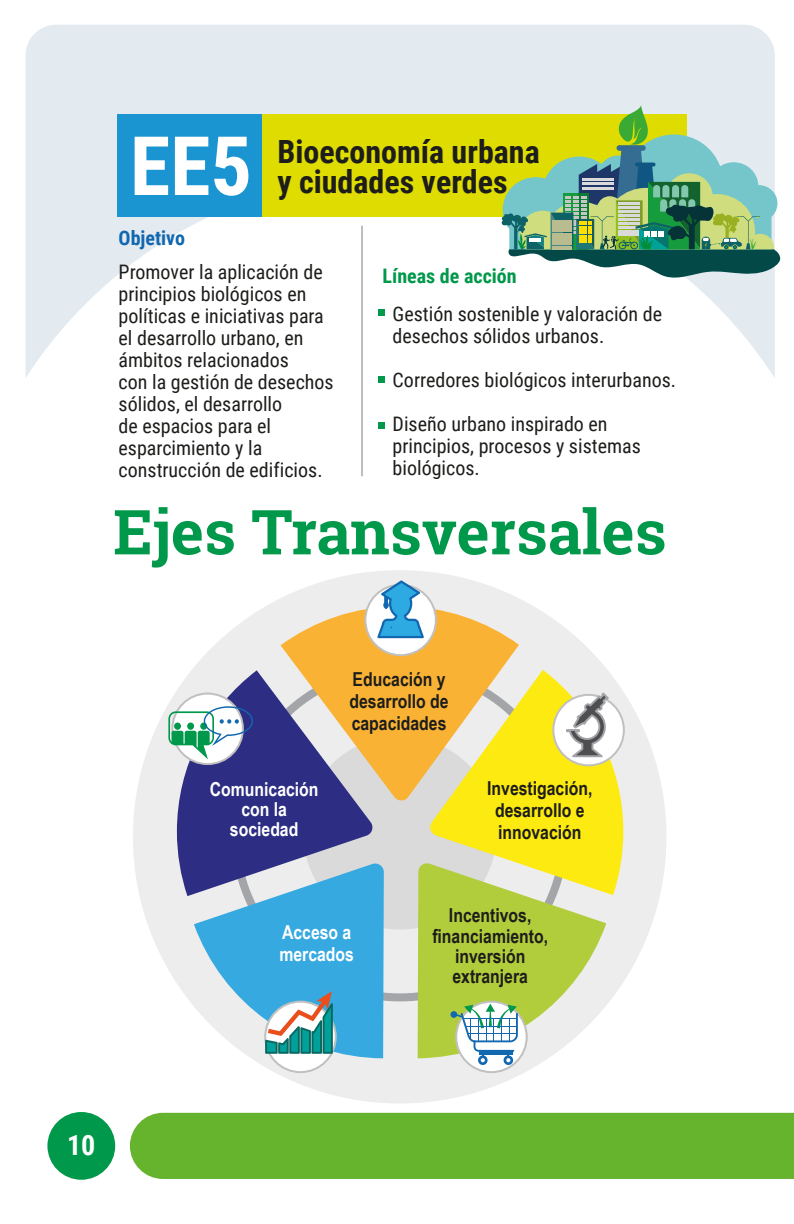
<style>
.page{position:relative;width:794px;height:1224px;background:#fff}
.page>*{position:absolute;margin:0;border:0;box-sizing:border-box;transform-origin:0 0}
.t1{font:700 82px "Roboto Condensed";color:#fff}
.t2{font:700 62px "Roboto Slab";color:#00984a}
.t3{font:700 32px/30px "Roboto Condensed";color:#1d1d1b}
.t4{font:700 28px "Roboto Condensed";color:#fff}
.t5{font:20px/22px "Roboto Condensed";color:#1d1d1b}
.t6{font:700 20px "Roboto Condensed";color:#00984a}
.t7{font:700 20px "Roboto Condensed";color:#1167b0}
.t8{font:700 19.2px/22px "Arial Narrow";color:#1d1d1b;text-align:center}
.t9{font:700 19.2px/20.4px "Arial Narrow";color:#fff;text-align:center}
</style>
<div class="page">
<div style="left:133px;top:570px;width:533px;height:534px;background:#ededed;border-radius:50%"></div>
<div style="left:303px;top:736px;width:193px;height:194px;background:#dadada;border-radius:50%"></div>
<svg style="left:430px;top:670px;width:193px;height:225px;fill:#fcea10"></svg>
<svg style="left:280px;top:606px;width:239px;height:196px;fill:#f9b234"></svg>
<svg style="left:177px;top:670px;width:197px;height:226px;fill:#2d2e83"></svg>
<div style="left:365px;top:585px;width:71px;height:70px;background:#fff;border-radius:50%"></div>
<div style="left:364px;top:584px;width:73px;height:72px;border:2px solid #c0c0c0;border-radius:50%"></div>
<div style="left:172px;top:694px;width:71px;height:70px;background:#fff;border-radius:50%"></div>
<div style="left:171px;top:693px;width:73px;height:72px;border:2px solid #c0c0c0;border-radius:50%"></div>
<svg style="left:553px;top:695px;width:71px;height:70px"></svg>
<div style="left:552px;top:694px;width:73px;height:72px;border:2px solid #c0c0c0;border-radius:50%"></div>
<svg style="left:456px;top:1002px;width:70px;height:70px"></svg>
<div style="left:265px;top:1002px;width:71px;height:70px;background:#fff;border-radius:50%"></div>
<svg style="left:478px;top:1055px;width:9px;height:10px"></svg>
<svg style="left:503px;top:1055px;width:10px;height:10px"></svg>
<svg style="left:417px;top:862px;width:189px;height:200px"></svg>
<svg style="left:566px;top:693px;width:43px;height:64px;background:#c4c4c3"></svg>
<svg style="left:168px;top:706px;width:85px;height:53px"></svg>
<svg style="left:194px;top:862px;width:190px;height:196px"></svg>
<svg style="left:25px;top:25px;width:750px;height:353px;fill:#e4ecf2"></svg>
<div style="left:130px;top:1113px;width:664px;height:66px;background:#66b32e"></div>
<div style="left:47px;top:1112px;width:68px;height:68px;background:#00984a;border-radius:50%"></div>
<div style="left:117px;top:114px;width:263px;height:103px;background:#1b94d2"></div>
<div style="left:262px;top:114px;width:425px;height:103px;background:#dedc00"></div>
<svg style="left:501px;top:105px;width:279px;height:175px"></svg>
<svg style="left:377px;top:580px;width:47px;height:58px"></svg>
<hr style="left:361px;top:226px;width:2px;height:250px;background:#bcbec0">
<div style="left:378px;top:310px;width:7px;height:6px;background:#00984a"></div>
<div style="left:378px;top:377px;width:7px;height:6px;background:#00984a"></div>
<div style="left:378px;top:422px;width:7px;height:7px;background:#00984a"></div>
<h1 class="t1" style="left:130px;top:108px;width:124px">EE5</h1>
<h3 class="t3" style="left:277px;top:136px;width:264px">Bioeconomía urbana y ciudades verdes</h3>
<p class="t7" style="left:119px;top:224px;width:68px">Objetivo</p>
<p class="t5" style="left:119px;top:260px;width:217px">Promover la aplicación de principios biológicos en políticas e iniciativas para el desarrollo urbano, en ámbitos relacionados<br>con la gestión de desechos sólidos, el desarrollo<br>de espacios para el esparcimiento y la construcción de edificios.</p>
<p class="t6" style="left:382px;top:262px;width:136px">Líneas de acción</p>
<p class="t5" style="left:392px;top:302px;width:271px">Gestión sostenible y valoración de desechos sólidos urbanos.</p>
<p class="t5" style="left:392px;top:368px;width:285px">Corredores biológicos interurbanos.</p>
<p class="t5" style="left:392px;top:412px;width:250px">Diseño urbano inspirado en principios, procesos y sistemas biológicos.</p>
<h2 class="t2" style="left:113px;top:489px;width:555px">Ejes Transversales</h2>
<p class="t9" style="left:210px;top:778px;width:110px">Comunicación con la sociedad</p>
<p class="t8" style="left:349px;top:668px;width:101px;text-align:left">Educación y desarrollo de capacidades</p>
<p class="t8" style="left:487px;top:777px;width:107px">Investigación, desarrollo e innovación</p>
<p class="t9" style="left:279px;top:920px;width:76px;line-height:22px;text-align:left">Acceso a mercados</p>
<p class="t8" style="left:432px;top:904px;width:117px;line-height:20.4px">Incentivos, financiamiento, inversión extranjera</p>
<h3 class="t4" style="left:67px;top:1126px;width:30px">10</h3>
</div>
